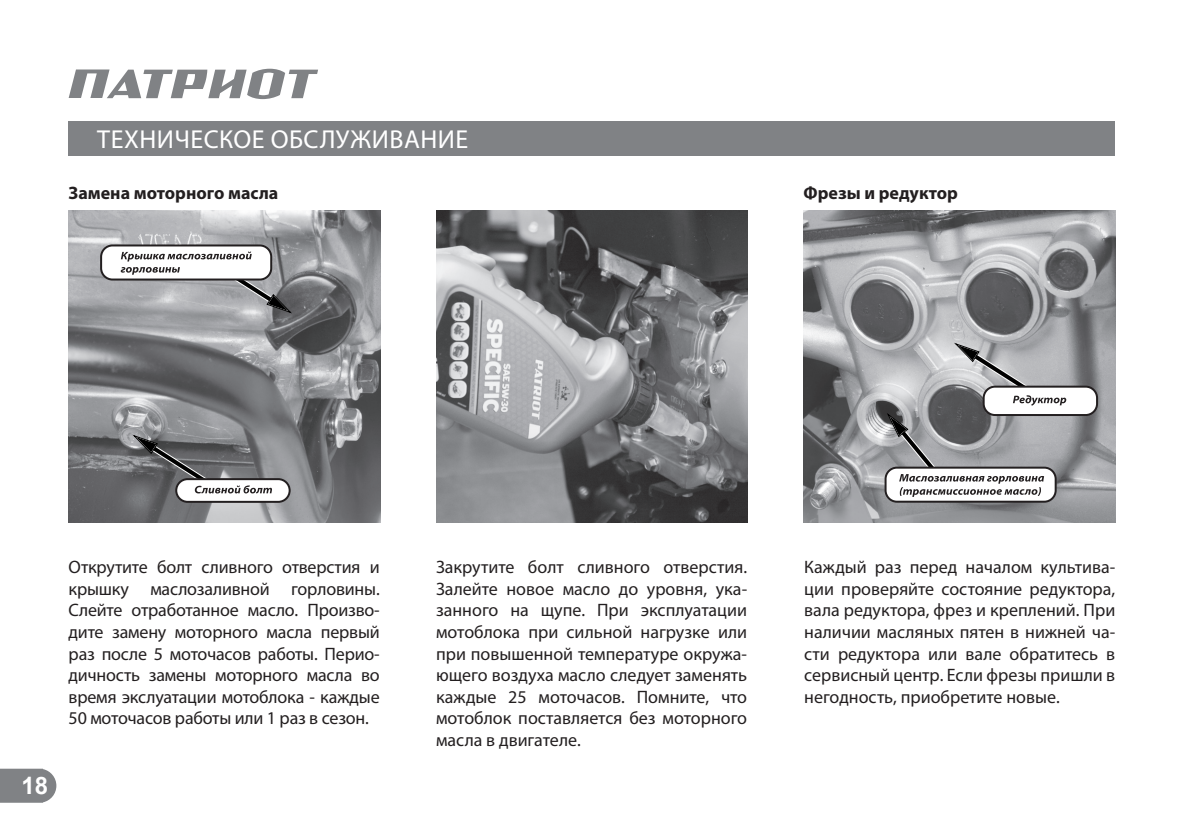
<style>
.page{position:relative;width:1184px;height:836px;background:#fff}
.page>*{position:absolute;margin:0;border:0;box-sizing:border-box;transform-origin:0 0}
.t1{font:26px "Myriad Pro";letter-spacing:.02em;color:#fff}
.t2{font:700 24px "Arial";color:#fff}
.t3{font:18px/21.6px "Myriad Pro";color:#231f20;text-align:justify}
.t4{font:700 18px "Myriad Pro";color:#231f20}
</style>
<div class="page">
<svg style="left:0;top:768px;width:56px;height:34px;background:#898b8e"></svg>
<svg style="left:69px;top:69px;width:249px;height:30px"></svg>
<div style="left:69px;top:121px;width:1046px;height:34px;background:#808285"></div>
<img style="left:69px;top:210px;width:311px;height:312px">
<div style="left:176px;top:479px;width:114px;height:22px;background:#fff;border-radius:11px"></div>
<div style="left:175px;top:478px;width:116px;height:24px;border:2px solid #231f20;border-radius:11px"></div>
<svg style="left:133px;top:435px;width:139px;height:58px;background:#78787b"></svg>
<div style="left:101px;top:245px;width:170px;height:34px;background:#fff;border-radius:11px"></div>
<div style="left:100px;top:244px;width:172px;height:36px;border:2px solid #231f20;border-radius:11px"></div>
<svg style="left:121px;top:251px;width:170px;height:61px"></svg>
<img style="left:436px;top:210px;width:312px;height:312px">
<img style="left:803px;top:210px;width:312px;height:312px">
<div style="left:885px;top:467px;width:171px;height:34px;background:#fff;border-radius:11px"></div>
<div style="left:884px;top:466px;width:173px;height:36px;border:2px solid #231f20;border-radius:11px"></div>
<svg style="left:887px;top:413px;width:157px;height:83px"></svg>
<div style="left:984px;top:386px;width:113px;height:29px;background:#fff;border-radius:11px"></div>
<div style="left:983px;top:385px;width:115px;height:31px;border:2px solid #231f20;border-radius:11px"></div>
<svg style="left:955px;top:343px;width:111px;height:62px"></svg>
<h1 class="t1" style="left:97px;top:123px;width:373px">ТЕХНИЧЕСКОЕ ОБСЛУЖИВАНИЕ</h1>
<p class="t4" style="left:69px;top:183px;width:211px">Замена моторного масла</p>
<p class="t4" style="left:803px;top:183px;width:156px">Фрезы и редуктор</p>
<h2 class="t2" style="left:21px;top:769px;width:28px">18</h2>
<p class="t3" style="left:69px;top:555px;width:313px">Открутите болт сливного отверстия и крышку маслозаливной горловины.<br>Слейте отработанное масло. Произво&shy;дите замену моторного масла первый раз после 5 моточасов работы. Перио&shy;дичность замены моторного масла во время экслуатации мотоблока - каждые 50 моточасов работы или 1 раз в сезон.</p>
<p class="t3" style="left:436px;top:555px;width:313px">Закрутите болт сливного отверстия.<br>Залейте новое масло до уровня, ука&shy;занного на щупе. При эксплуатации мотоблока при сильной нагрузке или при повышенной температуре окружа&shy;ющего воздуха масло следует заменять каждые 25 моточасов. Помните, что мотоблок поставляется без моторного масла в двигателе.</p>
<p class="t3" style="left:804px;top:555px;width:313px">Каждый раз перед началом культива&shy;ции проверяйте состояние редуктора, вала редуктора, фрез и креплений. При наличии масляных пятен в нижней ча&shy;сти редуктора или вале обратитесь в сервисный центр. Если фрезы пришли в негодность, приобретите новые.</p>
</div>
